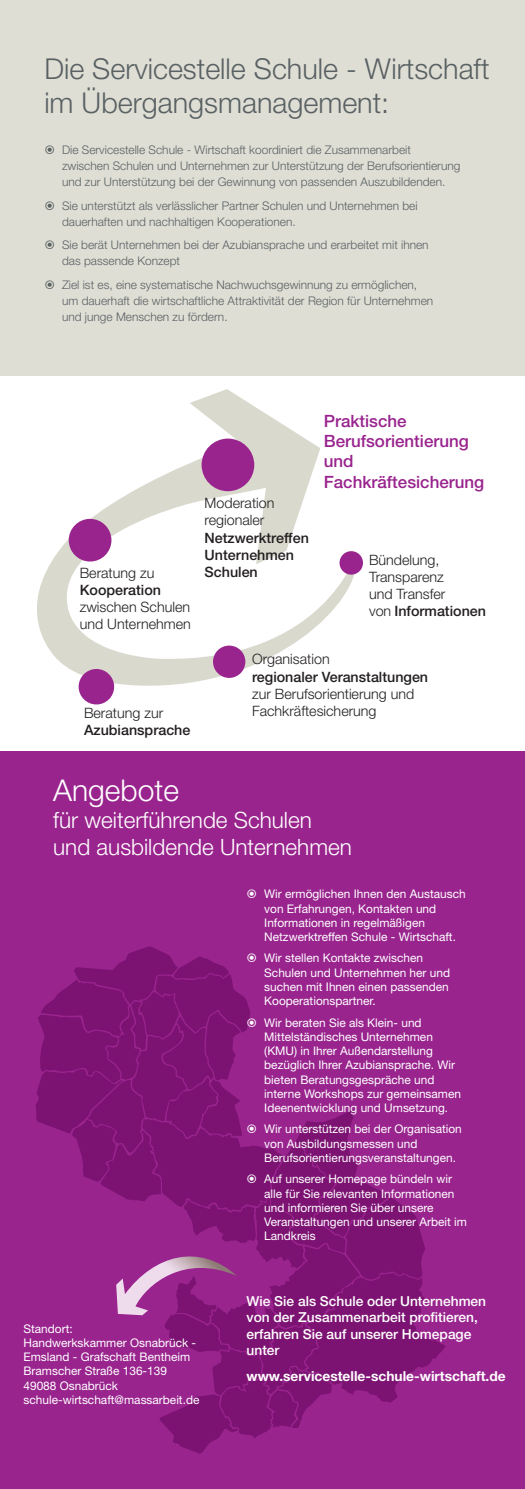
<style>
.page{position:relative;width:525px;height:1489px;background:#fff}
.page>*{position:absolute;margin:0;border:0;box-sizing:border-box;transform-origin:0 0}
.t1{font:300 30px "Helvetica Neue LT Std";color:#fff}
.t2{font:300 28.75px/34.5px "Helvetica Neue LT Std";color:#596163}
.t3{font:300 22.5px/27px "Helvetica Neue LT Std";color:#fff}
.t4{font:500 17px/20.4px "Helvetica Neue LT Std";color:#99248e}
.t5{font:300 14.25px/17.1px "Helvetica Neue LT Std";color:#231f20}
.t6{font:500 14.25px/17.1px "Helvetica Neue LT Std";color:#231f20}
.t7{font:500 13.75px/16.5px "Helvetica Neue LT Std";color:#fff}
.t8{font:700 13.75px "Helvetica Neue LT Std";color:#fff}
.t9{font:11.88px/14.2px "Helvetica Neue LT Std";color:#fff}
.t10{font:300 11.88px/16.2px "Helvetica Neue LT Std";color:#596163}
.s1{font-weight:500}
</style>
<div class="page">
<div style="left:0;top:751px;width:524px;height:737px;background:#99248e"></div>
<div style="left:0;top:0;width:524px;height:376px;background:#dfded5"></div>
<svg style="left:37px;top:389px;width:326px;height:300px"></svg>
<div style="left:213px;top:645px;width:32px;height:33px;background:#99248e;border-radius:50%"></div>
<div style="left:79px;top:669px;width:35px;height:35px;background:#99248e;border-radius:50%"></div>
<div style="left:69px;top:519px;width:42px;height:42px;background:#99248e;border-radius:50%"></div>
<div style="left:201px;top:438px;width:53px;height:53px;background:#99248e;border-radius:50%"></div>
<div style="left:339px;top:551px;width:24px;height:23px;background:#99248e;border-radius:50%"></div>
<svg style="left:35px;top:946px;width:410px;height:507px"></svg>
<h2 class="t2" style="left:44px;top:51px;width:446px">Die Servicestelle Schule - Wirtschaft im Übergangsmanagement:</h2>
<p class="t10" style="left:62px;top:141px;width:399px">Die Servicestelle Schule - Wirtschaft koordiniert die Zusammenarbeit zwischen Schulen und Unternehmen zur Unterstützung der Berufsorientierung und zur Unterstützung bei der Gewinnung von passenden Auszubildenden.</p>
<p class="t10" style="left:62px;top:197px;width:357px">Sie unterstützt als verlässlicher Partner Schulen und Unternehmen bei dauerhaften und nachhaltigen Kooperationen.</p>
<p class="t10" style="left:62px;top:236px;width:368px">Sie berät Unternehmen bei der Azubiansprache und erarbeitet mit ihnen das passende Konzept</p>
<p class="t10" style="left:62px;top:276px;width:372px">Ziel ist es, eine systematische Nachwuchsgewinnung zu ermöglichen, um dauerhaft die wirtschaftliche Attraktivität der Region für Unternehmen und junge Menschen zu fördern.</p>
<p class="t5" style="left:80px;top:563px;width:76px">Beratung zu</p>
<p class="t6" style="left:80px;top:581px;width:83px">Kooperation</p>
<p class="t5" style="left:80px;top:598px;width:113px">zwischen Schulen und Unternehmen</p>
<p class="t5" style="left:204px;top:494px;width:71px">Moderation regionaler</p>
<p class="t6" style="left:204px;top:528px;width:106px">Netzwerktreffen<br>Unternehmen<br>Schulen</p>
<h3 class="t4" style="left:323px;top:410px;width:162px">Praktische<br>Berufsorientierung und<br>Fachkräftesicherung</h3>
<p class="t5" style="left:369px;top:551px;width:118px">Bündelung,<br>Transparenz<br>und Transfer<br>von <span class="s1">Informationen</span></p>
<p class="t5" style="left:252px;top:650px;width:79px">Organisation</p>
<p class="t6" style="left:252px;top:667px;width:177px">regionaler Veranstaltungen</p>
<p class="t5" style="left:252px;top:684px;width:164px">zur Berufsorientierung und</p>
<p class="t5" style="left:84px;top:703px;width:81px">Beratung zur</p>
<p class="t5" style="left:252px;top:701px;width:126px">Fachkräftesicherung</p>
<p class="t6" style="left:84px;top:721px;width:108px">Azubiansprache</p>
<h1 class="t1" style="left:53px;top:772px;width:127px">Angebote</h1>
<h3 class="t3" style="left:53px;top:806px;width:300px">für weiterführende Schulen und ausbildende Unternehmen</h3>
<p class="t9" style="left:23px;top:1320px;width:177px">Standort:<br>H andwerkskammer Osnabrück -<br>Emsland - Grafschaft Bentheim<br>Bramscher Straße 136-139<br>49088 Osnabrück schule-wirtschaft@massarbeit.de</p>
<p class="t9" style="left:264px;top:886px;width:203px">Wir ermöglichen Ihnen den Austausch von Erfahrungen, Kontakten und Informationen in regelmäßigen Netzwerktreffen Schule - Wirtschaft.</p>
<p class="t9" style="left:264px;top:950px;width:187px">Wir stellen Kontakte zwischen<br>Schulen und Unternehmen her und suchen mit Ihnen einen passenden<br>Kooperationspartner.</p>
<p class="t9" style="left:264px;top:1015px;width:198px">Wir beraten Sie als Klein- und Mittelständisches Unternehmen (KMU) in Ihrer Außendarstellung bezüglich Ihrer Azubiansprache. Wir bieten Beratungsgespräche und interne Workshops zur gemeinsamen Ideenentwicklung und Umsetzung.</p>
<p class="t9" style="left:264px;top:1121px;width:199px">Wir unterstützen bei der Organisation von Ausbildungsmessen und<br>Berufsorientierungsveranstaltungen.</p>
<p class="t9" style="left:264px;top:1171px;width:204px;text-indent:-7px">Auf unserer Homepage bündeln wir alle für Sie relevanten Informationen und informieren Sie über unsere<br>Veranstaltungen und unserer Arbeit im<br>Landkreis</p>
<p class="t7" style="left:246px;top:1292px;width:241px">Wie Sie als Schule oder Unternehmen von der Zusammenarbeit profitieren, erfahren Sie auf unserer Homepage unter</p>
<p class="t8" style="left:246px;top:1367px;width:260px">www.servicestelle-schule-wirtschaft.de</p>
</div>
